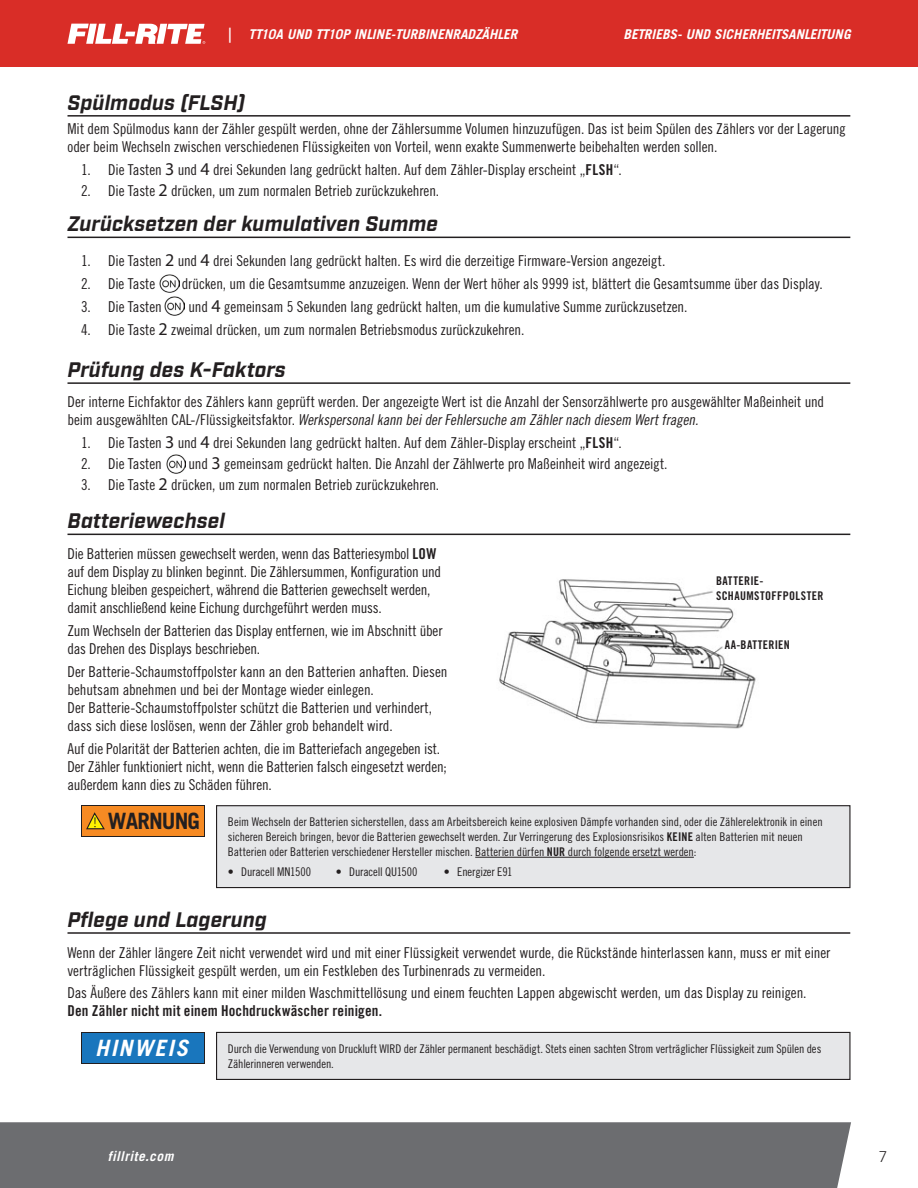
<style>
.page{position:relative;width:918px;height:1188px;background:#fff}
.page>*{position:absolute;margin:0;border:0;box-sizing:border-box;transform-origin:0 0}
.t1{font:700 22.5px "Trade Gothic LT";letter-spacing:-.04em;color:#231f20}
.t2{font:italic 700 22.5px "Trade Gothic LT";letter-spacing:.075em;color:#fff}
.Header-Full_Width{font:italic 700 21px "Industry";letter-spacing:.005em;color:#231f20}
.t3{font:15px/18px "Trade Gothic LT Std Cn 18";letter-spacing:-.005em;color:#231f20}
.t4{font:300 15px "Trade Gothic LT Std";color:#231f20}
.t5{font:italic 700 13.5px "Trade Gothic LT Std";letter-spacing:.01em;color:#fff}
.t6{font:italic 700 13.5px "Trade Gothic LT Std";letter-spacing:.035em;color:#fff}
.t7{font:12px/15px "Trade Gothic LT Std Cn 18";color:#231f20}
.t8{font:12px/15px "Trade Gothic LT Std Bd Cn 20";letter-spacing:.03em;color:#231f20}
.s1{font-family:"Myriad Pro";font-size:18px}
.s2{font-family:"Trade Gothic LT Std Bd Cn 20"}
.s3{font-style:italic}
</style>
<div class="page">
<div style="left:0;top:1122px;width:851px;height:66px;background:#6c6d70"></div>
<div style="left:0;top:0;width:918px;height:68px;background:#d92d27"></div>
<svg style="left:67px;top:24px;width:138px;height:20px"></svg>
<hr style="left:68px;top:237px;width:782px;height:1px;background:#231f20">
<img style="left:160px;top:274px;width:19px;height:18px">
<img style="left:165px;top:297px;width:19px;height:18px">
<hr style="left:68px;top:534px;width:782px;height:1px;background:#231f20">
<img style="left:499px;top:579px;width:267px;height:150px">
<div style="left:217px;top:806px;width:633px;height:82px;background:#e6e7e9"></div>
<hr style="left:475px;top:857px;width:219px;height:1px;background:#231f20">
<div style="left:216px;top:805px;width:634px;height:83px;border:1px solid #231f20"></div>
<div style="left:81px;top:805px;width:124px;height:32px;background:#231f20"></div>
<div style="left:82px;top:806px;width:122px;height:30px;background:#f68a23"></div>
<svg style="left:86px;top:812px;width:19px;height:18px"></svg>
<hr style="left:68px;top:382px;width:782px;height:2px;background:#231f20">
<img style="left:166px;top:455px;width:20px;height:18px">
<hr style="left:68px;top:932px;width:782px;height:2px;background:#231f20">
<div style="left:217px;top:1032px;width:633px;height:47px;background:#e6e7e9"></div>
<div style="left:216px;top:1032px;width:634px;height:48px;border:1px solid #231f20"></div>
<div style="left:81px;top:1032px;width:124px;height:32px;background:#231f20"></div>
<div style="left:82px;top:1033px;width:122px;height:30px;background:#1976bd"></div>
<hr style="left:68px;top:115px;width:782px;height:2px;background:#231f20">
<p class="t5" style="left:226px;top:26px;width:293px">| TT10A UND TT10P INLINE-TURBINENRADZÄHLER</p>
<p class="t5" style="left:624px;top:26px;width:229px">BETRIEBS- UND SICHERHEITSANLEITUNG</p>
<p class="Header-Full_Width" style="left:68px;top:90px;width:179px">Spülmodus (FLSH)</p>
<p class="t3" style="left:68px;top:120px;width:780px">Mit dem Spülmodus kann der Zähler gespült werden, ohne der Zählersumme Volumen hinzuzufügen. Das ist beim Spülen des Zählers vor der Lagerung oder beim Wechseln zwischen verschiedenen Flüssigkeiten von Vorteil, wenn exakte Summenwerte beibehalten werden sollen.</p>
<p class="t3" style="left:81px;top:161px;width:542px">1. Die Tasten <span class="s1">3</span> und <span class="s1">4</span> drei Sekunden lang gedrückt halten. Auf dem Zähler-Display erscheint „<span class="s2">FLSH</span>“.</p>
<p class="t3" style="left:81px;top:182px;width:360px">2. Die Taste <span class="s1">2</span> drücken, um zum normalen Betrieb zurückzukehren.</p>
<p class="Header-Full_Width" style="left:68px;top:211px;width:372px">Zurücksetzen der kumulativen Summe</p>
<p class="t3" style="left:81px;top:252px;width:586px">1. Die Tasten <span class="s1">2</span> und <span class="s1">4</span> drei Sekunden lang gedrückt halten. Es wird die derzeitige Firmware-Version angezeigt.</p>
<p class="t3" style="left:81px;top:274px;width:76px">2. Die Taste</p>
<p class="t3" style="left:182px;top:274px;width:642px">drücken, um die Gesamtsumme anzuzeigen. Wenn der Wert höher als 9999 ist, blättert die Gesamtsumme über das Display.</p>
<p class="t3" style="left:81px;top:297px;width:82px">3. Die Tasten</p>
<p class="t3" style="left:188px;top:297px;width:500px">und <span class="s1">4</span> gemeinsam 5 Sekunden lang gedrückt halten, um die kumulative Summe zurückzusetzen.</p>
<p class="t3" style="left:81px;top:320px;width:445px">4. Die Taste <span class="s1">2</span> zweimal drücken, um zum normalen Betriebsmodus zurückzukehren.</p>
<p class="Header-Full_Width" style="left:68px;top:357px;width:220px">Prüfung des K-Faktors</p>
<p class="t3" style="left:68px;top:392px;width:758px">Der interne Eichfaktor des Zählers kann geprüft werden. Der angezeigte Wert ist die Anzahl der Sensorzählwerte pro ausgewählter Maßeinheit und b e i m a u s g e w ä h l t e n C A L-/ F l ü s s i g k e i t s f a k t o r. <span class="s3">Werkspersonalkann beiderFehlersuche am Zählernach diesem Wertfragen.</span></p>
<p class="t3" style="left:81px;top:433px;width:542px">1. Die Tasten <span class="s1">3</span> und <span class="s1">4</span> drei Sekunden lang gedrückt halten. Auf dem Zähler-Display erscheint „<span class="s2">FLSH</span>“.</p>
<p class="t3" style="left:81px;top:455px;width:82px">2. Die Tasten</p>
<p class="t3" style="left:188px;top:455px;width:481px">und <span class="s1">3</span> gemeinsam gedrückt halten. Die Anzahl der Zählwerte pro Maßeinheit wird angezeigt.</p>
<p class="t3" style="left:81px;top:476px;width:360px">3. Die Taste <span class="s1">2</span> drücken, um zum normalen Betrieb zurückzukehren.</p>
<p class="Header-Full_Width" style="left:68px;top:508px;width:159px">Batteriewechsel</p>
<p class="t3" style="left:68px;top:544px;width:375px">Die Batterien müssen gewechselt werden, wenn das Batteriesymbol <span class="s2">LOW </span>auf dem Display zu blinken beginnt. Die Zählersummen, Konfiguration und Eichung bleiben gespeichert, während die Batterien gewechselt werden, damit anschließend keine Eichung durchgeführt werden muss.</p>
<p class="t3" style="left:68px;top:621px;width:377px">Zum Wechseln der Batterien das Display entfernen, wie im Abschnitt über das Drehen des Displays beschrieben.</p>
<p class="t3" style="left:68px;top:662px;width:382px">Der Batterie-Schaumstoffpolster kann an den Batterien anhaften. Diesen behutsam abnehmen und bei der Montage wieder einlegen.<br>Der Batterie-Schaumstoffpolster schützt die Batterien und verhindert, dass sich diese loslösen, wenn der Zähler grob behandelt wird.</p>
<p class="t3" style="left:68px;top:739px;width:381px">Auf die Polarität der Batterien achten, die im Batteriefach angegeben ist.<br>Der Zähler funktioniert nicht, wenn die Batterien falsch eingesetzt werden; außerdem kann dies zu Schäden führen.</p>
<p class="t7" style="left:228px;top:814px;width:596px">Beim Wechseln der Batterien sicherstellen, dass am Arbeitsbereich keine explosiven Dämpfe vorhanden sind, oder die Zählerelektronik in einen sicheren Bereich bringen, bevor die Batterien gewechselt werden. Zur Verringerung des Explosionsrisikos <span class="s2">KEINE</span> alten Batterien mit neuen<br>Batterien oder Batterien verschiedener Hersteller mischen. Batterien dürfen <span class="s2">NUR</span> durch folgende ersetzt werden:</p>
<p class="t7" style="left:228px;top:864px;width:85px">• Duracell MN1500</p>
<p class="t7" style="left:336px;top:864px;width:83px">• Duracell QU1500</p>
<p class="t7" style="left:444px;top:864px;width:70px">• Energizer E91</p>
<p class="t8" style="left:716px;top:573px;width:109px">BATTERIE-<br>SCHAUMSTOFFPOLSTER</p>
<p class="t8" style="left:725px;top:637px;width:67px">AA-BATTERIEN</p>
<p class="t1" style="left:108px;top:808px;width:94px">WARNUNG</p>
<p class="Header-Full_Width" style="left:68px;top:907px;width:201px">Pflege und Lagerung</p>
<p class="t3" style="left:68px;top:943px;width:764px">Wenn der Zähler längere Zeit nicht verwendet wird und mit einer Flüssigkeit verwendet wurde, die Rückstände hinterlassen kann, muss er mit einer verträglichen Flüssigkeit gespült werden, um ein Festkleben des Turbinenrads zu vermeiden.</p>
<p class="t3" style="left:68px;top:984px;width:741px">Das Äußere des Zählers kann mit einer milden Waschmittellösung und einem feuchten Lappen abgewischt werden, um das Display zu reinigen.<br><span class="s2">Den Zähler nicht mit einem Hochdruckwäscher reinigen.</span></p>
<p class="t7" style="left:228px;top:1041px;width:595px">Durch die Verwendung von Druckluft WIRD der Zähler permanent beschädigt. Stets einen sachten Strom verträglicher Flüssigkeit zum Spülen des<br>Zählerinneren verwenden.</p>
<p class="t2" style="left:95px;top:1034px;width:94px">HINWEIS</p>
<p class="t6" style="left:108px;top:1147px;width:67px">fillrite.com</p>
<p class="t4" style="left:879px;top:1147px;width:10px">7</p>
</div>
